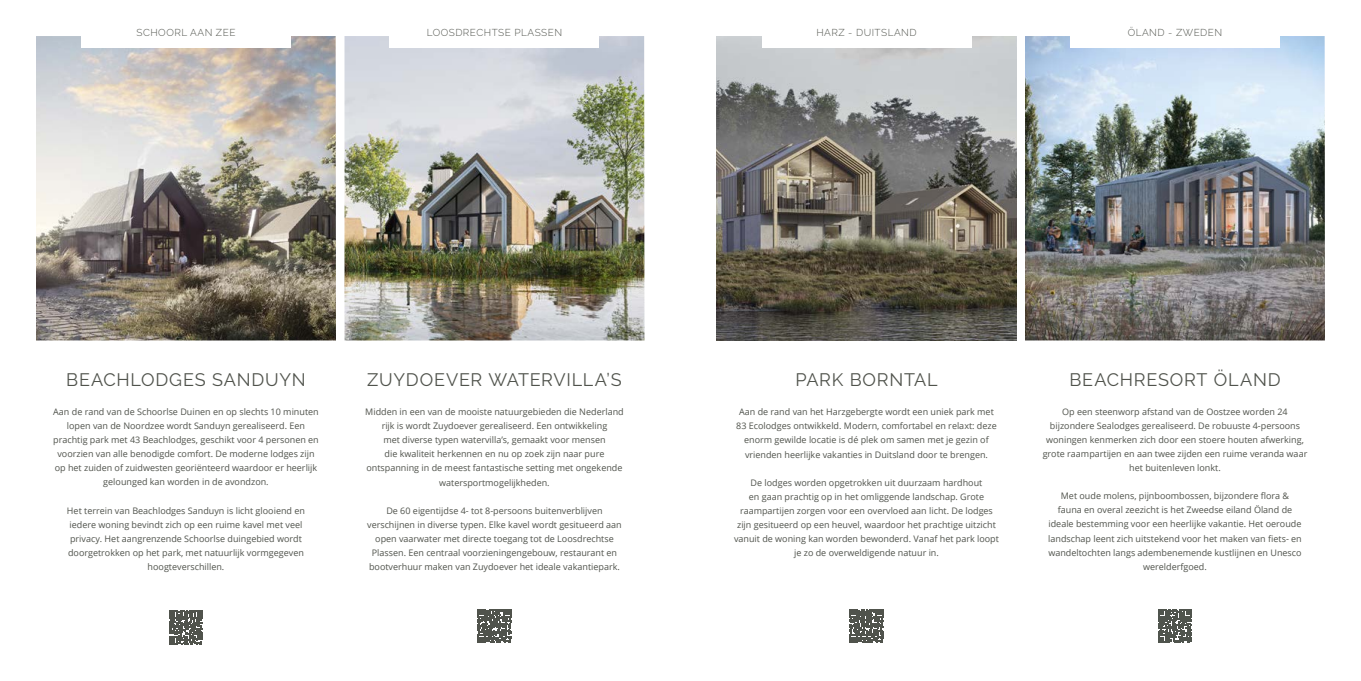
<style>
.page{position:relative;width:1361px;height:681px;background:#fff}
.page>*{position:absolute;margin:0;border:0;box-sizing:border-box;transform-origin:0 0}
.t1{font:18px "Raleway";letter-spacing:.045em;color:#50534c}
.t2{font:300 10px "Raleway";letter-spacing:.05em;color:#50534c}
.t3{font:9px/14px "Open Sans";color:#50534c;text-align:center}
</style>
<div class="page">
<img style="left:716px;top:36px;width:300px;height:304px">
<img style="left:344px;top:36px;width:300px;height:304px">
<img style="left:1025px;top:36px;width:300px;height:304px">
<img style="left:36px;top:36px;width:300px;height:304px">
<div style="left:1070px;top:10px;width:209px;height:37px;background:#fff"></div>
<div style="left:81px;top:10px;width:210px;height:37px;background:#fff"></div>
<div style="left:390px;top:10px;width:209px;height:37px;background:#fff"></div>
<div style="left:762px;top:10px;width:209px;height:37px;background:#fff"></div>
<svg style="left:1158px;top:609px;width:34px;height:33px"></svg>
<svg style="left:849px;top:609px;width:34px;height:33px"></svg>
<svg style="left:477px;top:609px;width:34px;height:33px"></svg>
<svg style="left:169px;top:610px;width:34px;height:34px"></svg>
<p class="t2" style="left:136px;top:27px;width:100px">SCHOORL AAN ZEE</p>
<p class="t2" style="left:427px;top:27px;width:137px">LOOSDRECHTSE PLASSEN</p>
<p class="t2" style="left:816px;top:27px;width:102px">HARZ - DUITSLAND</p>
<p class="t2" style="left:1127px;top:27px;width:96px">ÖLAND - ZWEDEN</p>
<h1 class="t1" style="left:66px;top:369px;width:241px">BEACHLODGES SANDUYN</h1>
<h1 class="t1" style="left:367px;top:369px;width:256px">ZUYDOEVER WATERVILLA’S</h1>
<h1 class="t1" style="left:795px;top:369px;width:144px">PARK BORNTAL</h1>
<h1 class="t1" style="left:1069px;top:369px;width:213px">BEACHRESORT ÖLAND</h1>
<p class="t3" style="left:53px;top:404px;width:267px">Aan de rand van de Schoorlse Duinen en op slechts 10 minuten lopen van de Noordzee wordt Sanduyn gerealiseerd. Een prachtig park met 43 Beachlodges, geschikt voor 4 personen en voorzien van alle benodigde comfort. De moderne lodges zijn op het zuiden of zuidwesten georiënteerd waardoor er heerlijk gelounged kan worden in de avondzon.</p>
<p class="t3" style="left:67px;top:502px;width:239px">Het terrein van Beachlodges Sanduyn is licht glooiend en iedere woning bevindt zich op een ruime kavel met veel privacy. Het aangrenzende Schoorlse duingebied wordt doorgetrokken op het park, met natuurlijk vormgegeven hoogteverschillen.</p>
<p class="t3" style="left:365px;top:405px;width:260px">Midden in een van de mooiste natuurgebieden die Nederland rijk is wordt Zuydoever gerealiseerd. Een ontwikkeling<br>met diverse typen watervilla’s, gemaakt voor mensen<br>die kwaliteit herkennen en nu op zoek zijn naar pure ontspanning in de meest fantastische setting met ongekende watersportmogelijkheden.</p>
<p class="t3" style="left:367px;top:503px;width:256px">De 60 eigentijdse 4- tot 8-persoons buitenverblijven verschijnen in diverse typen. Elke kavel wordt gesitueerd aan open vaarwater met directe toegang tot de Loosdrechtse Plassen. Een centraal voorzieningengebouw, restaurant en bootverhuur maken van Zuydoever het ideale vakantiepark.</p>
<p class="t3" style="left:736px;top:405px;width:262px">Aan de rand van het Harzgebergte wordt een uniek park met 83 Ecolodges ontwikkeld. Modern, comfortabel en relaxt: deze enorm gewilde locatie is dé plek om samen met je gezin of vrienden heerlijke vakanties in Duitsland door te brengen.</p>
<p class="t3" style="left:734px;top:475px;width:266px">De lodges worden opgetrokken uit duurzaam hardhout<br>en gaan prachtig op in het omliggende landschap. Grote raampartijen zorgen voor een overvloed aan licht. De lodges zijn gesitueerd op een heuvel, waardoor het prachtige uitzicht vanuit de woning kan worden bewonderd. Vanaf het park loopt je zo de overweldigende natuur in.</p>
<p class="t3" style="left:1042px;top:404px;width:266px">Op een steenworp afstand van de Oostzee worden 24 bijzondere Sealodges gerealiseerd. De robuuste 4-persoons woningen kenmerken zich door een stoere houten afwerking, grote raampartijen en aan twee zijden een ruime veranda waar het buitenleven lonkt.</p>
<p class="t3" style="left:1048px;top:488px;width:255px">Met oude molens, pijnboombossen, bijzondere flora &amp; fauna en overal zeezicht is het Zweedse eiland Öland de ideale bestemming voor een heerlijke vakantie. Het oeroude landschap leent zich uitstekend voor het maken van fiets- en wandeltochten langs adembenemende kustlijnen en Unesco werelderfgoed.</p>
</div>
